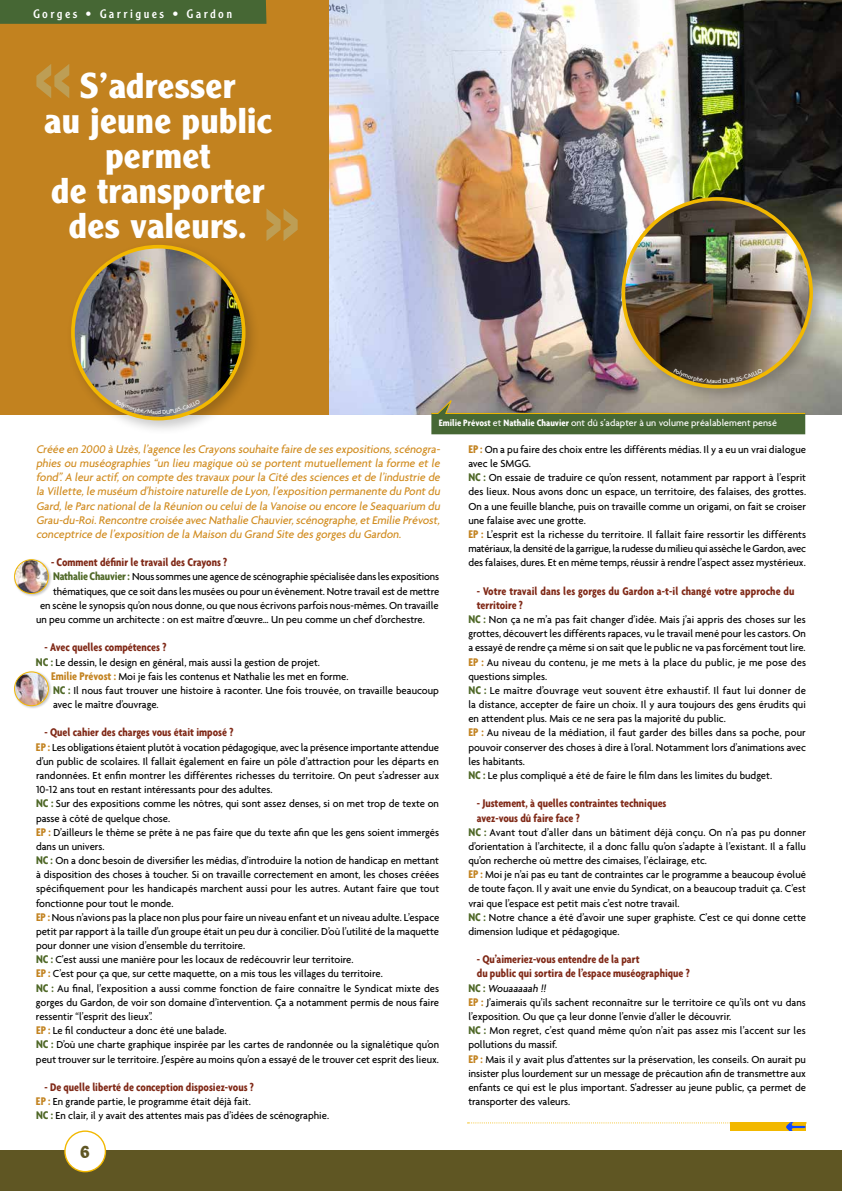
<style>
.page{position:relative;width:842px;height:1191px;background:#fff}
.page>*{position:absolute;margin:0;border:0;box-sizing:border-box;transform-origin:0 0}
.t1{font:700 35px/35px "AT Clearface Gothic";letter-spacing:-.005em;color:#fff;text-align:center}
.t2{font:18px "cityburn";color:#5f5623}
.t3{font:italic 500 12px/14.2px "Agenda";letter-spacing:-.02em;color:#d18c20;text-align:justify}
.t4{font:700 condensed 12px/14.2px "Agenda";color:#802917}
.t5{font:12px "AT Clearface Gothic";letter-spacing:.2em;color:#fff}
.t6{font:500 11px/14.2px "Agenda";color:#000}
.t7{font:500 10px "Agenda";color:#fff}
.s1{font-weight:700;font-stretch:condensed}
.s2{font-weight:700;font-stretch:condensed;font-size:12px;color:#4e6726}
.s3{font-weight:700;font-stretch:condensed;font-size:12px;color:#c2821f}
.s4{font-style:italic}
</style>
<div class="page">
<div style="left:0;top:0;width:330px;height:414px;background:#c2821f"></div>
<div style="left:0;top:1149px;width:842px;height:42px;background:#5f5623"></div>
<div style="left:65px;top:1131px;width:40px;height:40px;background:#fff;border-radius:50%"></div>
<div style="left:64px;top:1130px;width:42px;height:42px;border:1px solid #f2b800;border-radius:50%"></div>
<div style="left:0;top:0;width:266px;height:24px;background:#466734"></div>
<img style="left:330px;top:0;width:512px;height:414px">
<svg style="left:430px;top:396px;width:376px;height:38px;background:#697852"></svg>
<div style="left:13px;top:670px;width:39px;height:39px;background:#000;opacity:.21"></div>
<img style="left:15px;top:672px;width:33px;height:33px;border-radius:17px">
<div style="left:14px;top:671px;width:35px;height:35px;border:1px solid #f2b800;border-radius:50%"></div>
<div style="left:66px;top:240px;width:195px;height:195px;background:#000;opacity:.21"></div>
<img style="left:73px;top:247px;width:171px;height:171px">
<div style="left:71px;top:245px;width:174px;height:175px;border:4px solid #f2b800;border-radius:50%"></div>
<div style="left:616px;top:192px;width:212px;height:212px;background:#000;opacity:.21"></div>
<img style="left:623px;top:199px;width:188px;height:188px;border-radius:94px">
<div style="left:621px;top:197px;width:192px;height:191px;border:4px solid #f2b800;border-radius:50%"></div>
<div style="left:13px;top:558px;width:39px;height:39px;background:#000;opacity:.21"></div>
<img style="left:15px;top:560px;width:33px;height:33px;border-radius:17px">
<div style="left:14px;top:559px;width:35px;height:35px;border:1px solid #f2b800;border-radius:50%"></div>
<svg style="left:36px;top:64px;width:33px;height:34px"></svg>
<svg style="left:266px;top:209px;width:32px;height:32px"></svg>
<svg style="left:468px;top:1122px;width:338px;height:9px"></svg>
<svg style="left:673px;top:368px;width:90px;height:15px"></svg>
<svg style="left:116px;top:399px;width:84px;height:15px"></svg>
<p class="t5" style="left:33px;top:6px;width:201px">Gorges • Garrigues • Gardon</p>
<h1 class="t1" style="left:44px;top:67px;width:229px">S’adresser<br>au jeune public permet<br>de transporter des valeurs.</h1>
<p class="t7" style="left:439px;top:417px;width:340px"><span class="s1">Emilie Prévost</span> et <span class="s1">Nathalie Chauvier</span> ont dû s’adapter à un volume préalablement pensé</p>
<p class="t3" style="left:36px;top:441px;width:408px">Créée en 2000 à Uzès,l’agence les Crayons souhaite faire de ses expositions,scénogra&shy;phies ou muséographies “un lieu magique où se portent mutuellement la forme et le fond”.A leuractif,on compte des travaux pourla Cité des sciences et de l’industrie de la Villette,le muséum d’histoire naturelle de Lyon,l’exposition permanente du Pont du Gard,le Parc nationalde la Réunion ou celuide la Vanoise ou encore le Seaquarium du Grau-du-Roi.Rencontre croisée avec Nathalie Chauvier,scénographe,et Emilie Prévost, conceptrice de l’exposition de la Maison du Grand Site des gorges du Gardon.</p>
<p class="t4" style="left:51px;top:555px;width:178px">- Comment définir le travail des Crayons ?</p>
<p class="t6" style="left:53px;top:569px;width:388px"><span class="s2">Nathalie Chauvier:</span> Nous sommes une agence de scénographie spécialisée dans les expositions</p>
<p class="t6" style="left:53px;top:584px;width:388px">thématiques, que ce soit dans les musées ou pour un évènement. Notre travail est de mettre</p>
<p class="t6" style="left:40px;top:598px;width:400px">en scène le synopsis qu’on nous donne, ou que nous écrivons parfois nous-mêmes. On travaille</p>
<p class="t6" style="left:36px;top:612px;width:390px">un peu comme un architecte : on est maître d’œuvre… Un peu comme un chef d’orchestre.</p>
<p class="t4" style="left:45px;top:640px;width:123px">- Avec quelles compétences ?</p>
<p class="t6" style="left:51px;top:654px;width:389px;text-indent:-15px"><span class="s2">NC :</span> Le dessin, le design en général, mais aussi la gestion de projet.<br><span class="s3">Emilie Prévost :</span> Moi je fais les contenus et Nathalie les met en forme.<br><span class="s2">NC :</span> Il nous faut trouver une histoire à raconter. Une fois trouvée, on travaille beaucoup avec le maître d’ouvrage.</p>
<p class="t4" style="left:45px;top:725px;width:191px">- Quel cahier des charges vous était imposé ?</p>
<p class="t6" style="left:36px;top:739px;width:405px"><span class="s3">EP :</span> Les obligations étaient plutôt à vocation pédagogique, avec la présence importante attendue d’un public de scolaires. Il fallait également en faire un pôle d’attraction pour les départs en randonnées. Et enfin montrer les différentes richesses du territoire. On peut s’adresser aux 10-12 ans tout en restant intéressants pour des adultes.<br><span class="s2">NC :</span> Sur des expositions comme les nôtres, qui sont assez denses, si on met trop de texte on passe à côté de quelque chose.<br><span class="s3">EP :</span> D’ailleurs le thème se prête à ne pas faire que du texte afin que les gens soient immergés dans un univers.<br><span class="s2">NC :</span> On a donc besoin de diversifier les médias, d’introduire la notion de handicap en mettant à disposition des choses à toucher. Si on travaille correctement en amont, les choses créées spécifiquement pour les handicapés marchent aussi pour les autres. Autant faire que tout fonctionne pour tout le monde.<br><span class="s3">EP :</span> Nous n’avions pas la place non plus pour faire un niveau enfant et un niveau adulte. L’espace petit par rapport à la taille d’un groupe était un peu dur à concilier. D’où l’utilité de la maquette pour donner une vision d’ensemble du territoire.<br><span class="s2">NC :</span> C’est aussi une manière pour les locaux de redécouvrir leur territoire.<br><span class="s3">EP :</span> C’est pour ça que, sur cette maquette, on a mis tous les villages du territoire.<br><span class="s2">NC :</span> Au final, l’exposition a aussi comme fonction de faire connaître le Syndicat mixte des gorges du Gardon, de voir son domaine d’intervention. Ça a notamment permis de nous faire ressentir “l’esprit des lieux”.<br><span class="s3">EP :</span> Le fil conducteur a donc été une balade.<br><span class="s2">NC :</span> D’où une charte graphique inspirée par les cartes de randonnée ou la signalétique qu’on peut trouver sur le territoire. J’espère au moins qu’on a essayé de le trouver cet esprit des lieux.</p>
<p class="t4" style="left:45px;top:1079px;width:211px">- De quelle liberté de conception disposiez-vous ?</p>
<p class="t6" style="left:36px;top:1094px;width:295px"><span class="s3">EP :</span> En grande partie, le programme était déjà fait.<br><span class="s2">NC :</span> En clair, il y avait des attentes mais pas d’idées de scénographie.</p>
<h2 class="t2" style="left:80px;top:1141px;width:11px">6</h2>
<p class="t6" style="left:468px;top:442px;width:339px"><span class="s3">EP :</span> On a pu faire des choix entre les différents médias. Il y a eu un vrai dialogue avec le SMGG.<br><span class="s2">NC :</span> On essaie de traduire ce qu’on ressent, notamment par rapport à l’esprit des lieux. Nous avons donc un espace, un territoire, des falaises, des grottes.<br>On a une feuille blanche, puis on travaille comme un origami, on fait se croiser une falaise avec une grotte.<br><span class="s3">EP :</span> L’esprit est la richesse du territoire. Il fallait faire ressortir les différents matériaux, la densité de la garrigue, la rudesse du milieu qui assèche le Gardon, avec des falaises, dures. Et en même temps, réussir à rendre l’aspect assez mystérieux.</p>
<p class="t4" style="left:477px;top:583px;width:319px">- Votre travail dans les gorges du Gardon a-t-il changé votre approche du territoire ?</p>
<p class="t6" style="left:468px;top:612px;width:339px"><span class="s2">NC :</span> Non ça ne m’a pas fait changer d’idée. Mais j’ai appris des choses sur les grottes, découvert les différents rapaces, vu le travail mené pour les castors. On a essayé de rendre ça même si on sait que le public ne va pas forcément tout lire.<br><span class="s3">EP :</span> Au niveau du contenu, je me mets à la place du public, je me pose des questions simples.<br><span class="s2">NC :</span> Le maître d’ouvrage veut souvent être exhaustif. Il faut lui donner de la distance, accepter de faire un choix. Il y aura toujours des gens érudits qui en attendent plus. Mais ce ne sera pas la majorité du public.<br><span class="s3">EP :</span> Au niveau de la médiation, il faut garder des billes dans sa poche, pour pouvoir conserver des choses à dire à l’oral. Notamment lors d’animations avec les habitants.<br><span class="s2">NC :</span> Le plus compliqué a été de faire le film dans les limites du budget.</p>
<p class="t4" style="left:477px;top:796px;width:191px">- Justement, à quelles contraintes techniques avez-vous dû faire face ?</p>
<p class="t6" style="left:468px;top:824px;width:339px"><span class="s2">NC :</span> Avant tout d’aller dans un bâtiment déjà conçu. On n’a pas pu donner d’orientation à l’architecte, il a donc fallu qu’on s’adapte à l’existant. Il a fallu qu’on recherche où mettre des cimaises, l’éclairage, etc.<br><span class="s3">EP :</span> Moi je n’ai pas eu tant de contraintes car le programme a beaucoup évolué de toute façon. Il y avait une envie du Syndicat, on a beaucoup traduit ça. C’est vrai que l’espace est petit mais c’est notre travail.<br><span class="s2">NC :</span> Notre chance a été d’avoir une super graphiste. C’est ce qui donne cette dimension ludique et pédagogique.</p>
<p class="t4" style="left:477px;top:952px;width:214px">- Qu’aimeriez-vous entendre de la part<br>du public qui sortira de l’espace muséographique ?</p>
<p class="t6" style="left:468px;top:980px;width:339px"><span class="s2">N C :</span> <span class="s4">Wouaaaaah !!<br></span><span class="s3">EP :</span> J’aimerais qu’ils sachent reconnaître sur le territoire ce qu’ils ont vu dans l’exposition. Ou que ça leur donne l’envie d’aller le découvrir.<br><span class="s2">NC :</span> Mon regret, c’est quand même qu’on n’ait pas assez mis l’accent sur les pollutions du massif.<br><span class="s3">EP :</span> Mais il y avait plus d’attentes sur la préservation, les conseils. On aurait pu insister plus lourdement sur un message de précaution afin de transmettre aux enfants ce qui est le plus important. S’adresser au jeune public, ça permet de transporter des valeurs.</p>
</div>
